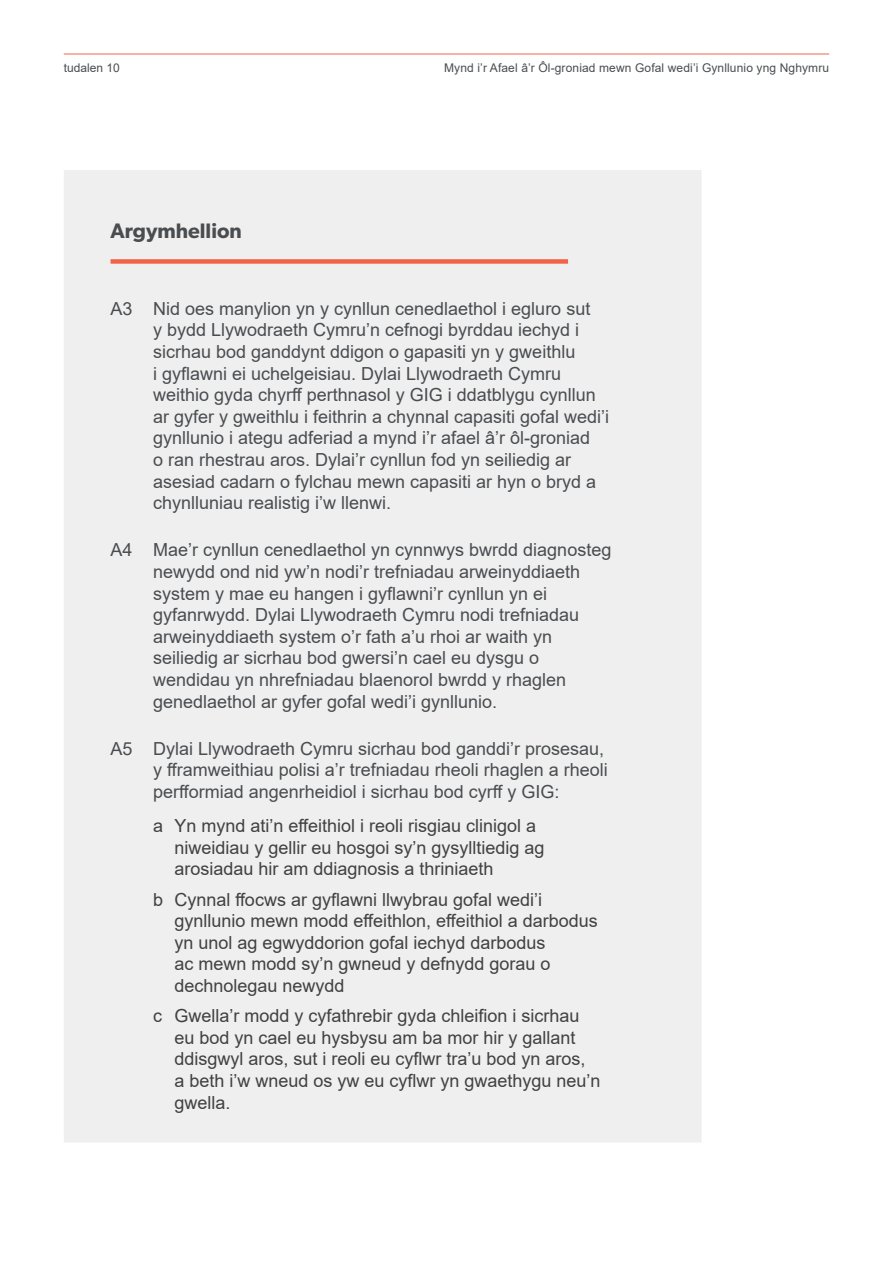
<style>
.page{position:relative;width:893px;height:1263px;background:#fff}
.page>*{position:absolute;margin:0;border:0;box-sizing:border-box;transform-origin:0 0}
.Recommendation_orang{font:600 21px "Gibson";color:#494d50}
.R1{font:18px/21.6px "Arial";color:#494d50}
.Recommendations_-_bu{font:18px/21.6px "Arial";color:#414042}
.t1{font:12px "Arial";letter-spacing:.01em;color:#494d50}
</style>
<div class="page">
<hr style="left:64px;top:54px;width:765px;height:1px;background:#f16449">
<div style="left:64px;top:170px;width:638px;height:972px;background:#f0efef"></div>
<div style="left:111px;top:259px;width:457px;height:5px;background:#f16449"></div>
<p class="t1" style="left:64px;top:59px;width:58px">tudalen 10</p>
<p class="t1" style="left:444px;top:59px;width:386px">Mynd i’r Afael â’r Ôl-groniad mewn Gofal wedi’i Gynllunio yng Nghymru</p>
<p class="Recommendation_orang" style="left:111px;top:218px;width:133px">Argymhellion</p>
<p class="R1" style="left:153px;top:298px;width:458px;text-indent:-43px">A3 Nid oes manylion yn y cynllun cenedlaethol i egluro sut<br>y bydd Llywodraeth Cymru’n cefnogi byrddau iechyd i sicrhau bod ganddynt ddigon o gapasiti yn y gweithlu<br>i gyflawni ei uchelgeisiau. Dylai Llywodraeth Cymru weithio gyda chyrff perthnasol y GIG i ddatblygu cynllun ar gyfer y gweithlu i feithrin a chynnal capasiti gofal wedi’i gynllunio i ategu adferiad a mynd i’r afael â’r ôl-groniad<br>o ran rhestrau aros. Dylai’r cynllun fod yn seiliedig ar asesiad cadarn o fylchau mewn capasiti ar hyn o bryd a chynlluniau realistig i’w llenwi.</p>
<p class="R1" style="left:153px;top:539px;width:460px;text-indent:-43px">A4 Mae’r cynllun cenedlaethol yn cynnwys bwrdd diagnosteg newydd ond nid yw’n nodi’r trefniadau arweinyddiaeth system y mae eu hangen i gyflawni’r cynllun yn ei gyfanrwydd. Dylai Llywodraeth Cymru nodi trefniadau arweinyddiaeth system o’r fath a’u rhoi ar waith yn seiliedig ar sicrhau bod gwersi’n cael eu dysgu o wendidau yn nhrefniadau blaenorol bwrdd y rhaglen genedlaethol ar gyfer gofal wedi’i gynllunio.</p>
<p class="R1" style="left:153px;top:737px;width:456px;text-indent:-43px">A5 Dylai Llywodraeth Cymru sicrhau bod ganddi’r prosesau, y fframweithiau polisi a’r trefniadau rheoli rhaglen a rheoli perfformiad angenrheidiol i sicrhau bod cyrff y GIG:</p>
<p class="Recommendations_-_bu" style="left:174px;top:815px;width:372px;text-indent:-21px">a Yn mynd ati’n effeithiol i reoli risgiau clinigol a niweidiau y gellir eu hosgoi sy’n gysylltiedig ag arosiadau hir am ddiagnosis a thriniaeth</p>
<p class="Recommendations_-_bu" style="left:174px;top:888px;width:425px;text-indent:-21px">b Cynnal ffocws ar gyflawni llwybrau gofal wedi’i gynllunio mewn modd effeithlon, effeithiol a darbodus yn unol ag egwyddorion gofal iechyd darbodus<br>ac mewn modd sy’n gwneud y defnydd gorau o dechnolegau newydd</p>
<p class="Recommendations_-_bu" style="left:174px;top:1005px;width:428px;text-indent:-21px">c Gwella’r modd y cyfathrebir gyda chleifion i sicrhau eu bod yn cael eu hysbysu am ba mor hir y gallant ddisgwyl aros, sut i reoli eu cyflwr tra’u bod yn aros,<br>a beth i’w wneud os yw eu cyflwr yn gwaethygu neu’n gwella.</p>
</div>
